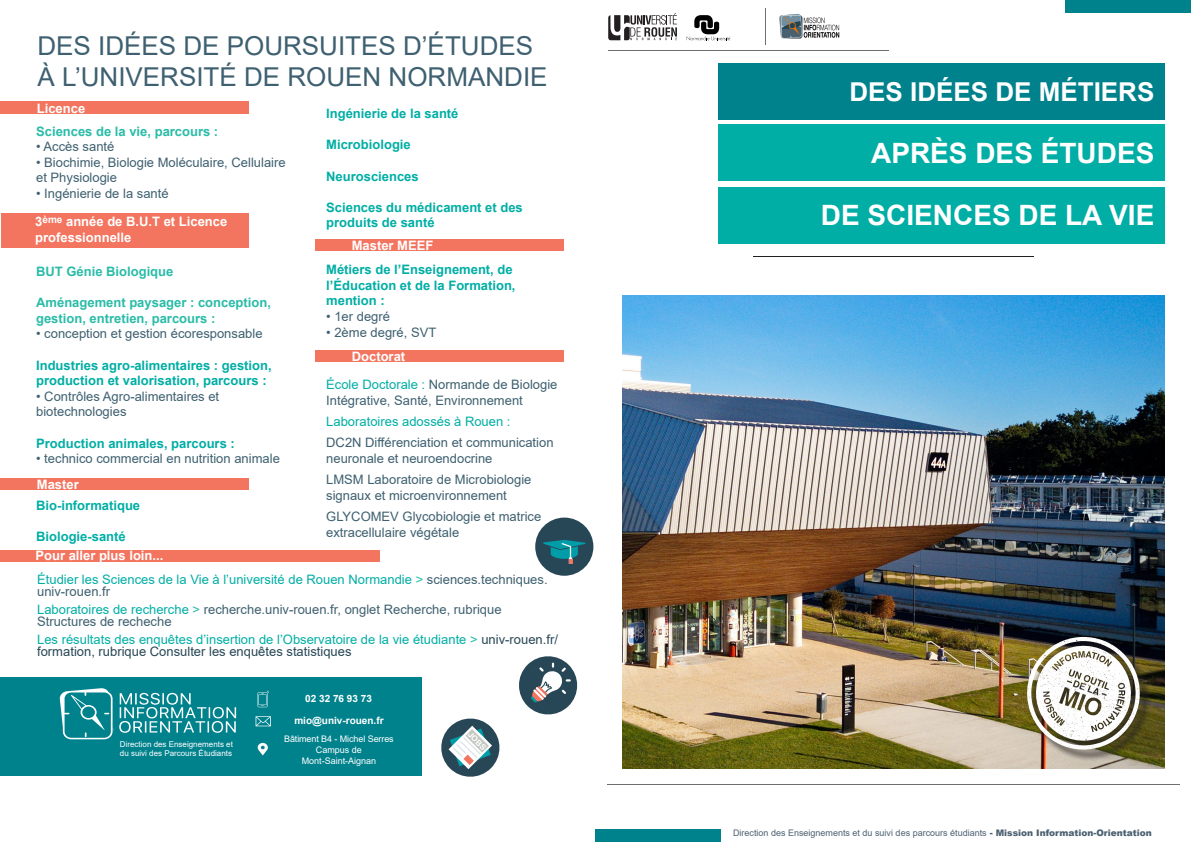
<style>
.page{position:relative;width:1191px;height:842px;background:#fff}
.page>*{position:absolute;margin:0;border:0;box-sizing:border-box;transform-origin:0 0}
.t1{font:700 28px "Arial";color:#fff}
.t2{font:26px "Arial";color:#3e6070}
.t3{font:700 26px "Arial";color:#fff}
.t4{font:13px/15.6px "Arial";color:#3e6070}
.t5{font:700 13px/15.6px "Arial";color:#00aea5}
.t6{font:13px/12px "Arial";color:#00aea5}
.t7{font:700 13px/15.6px "Arial";color:#2abca8}
.t8{font:700 13px/15.6px "Arial";color:#fff}
.t9{font:700 10px "Arial";color:#fff}
.t10{font:9px "Arial";color:#4b6172}
.t11{font:9px "Arial";letter-spacing:-.005em;color:#fff}
.t12{font:8px/8.8px "Arial";color:#fff}
.t13{font:7.9px "Arial Rounded MT Bold";color:#fff}
.s1{color:#00aea5}
.s2{color:#2abca8}
.s3{color:#3e6070}
.s4{color:#284756}
.s5{font-weight:900}
</style>
<div class="page">
<svg style="left:608px;top:13px;width:69px;height:27px"></svg>
<svg style="left:686px;top:15px;width:44px;height:25px"></svg>
<hr style="left:765px;top:8px;width:1px;height:37px;background:#706f6f">
<hr style="left:608px;top:50px;width:280px;height:1px;background:#706f6f">
<hr style="left:607px;top:784px;width:572px;height:1px;background:#706f6f">
<div style="left:1066px;top:0;width:125px;height:13px;background:#00828d"></div>
<div style="left:595px;top:829px;width:125px;height:13px;background:#00828d"></div>
<div style="left:718px;top:63px;width:446px;height:56px;background:#00828d"></div>
<div style="left:718px;top:124px;width:446px;height:57px;background:#00aea5"></div>
<div style="left:718px;top:187px;width:446px;height:56px;background:#00aea5"></div>
<hr style="left:753px;top:256px;width:280px;height:1px;background:#231f20">
<img style="left:622px;top:295px;width:542px;height:473px">
<img style="left:779px;top:13px;width:61px;height:26px">
<div style="left:1028px;top:638px;width:124px;height:124px;background:#231f20;opacity:.75"></div>
<img style="left:1027px;top:636px;width:113px;height:114px">
<svg style="left:441px;top:718px;width:59px;height:59px"></svg>
<div style="left:0;top:677px;width:421px;height:98px;background:#00828d"></div>
<svg style="left:59px;top:688px;width:177px;height:51px"></svg>
<svg style="left:258px;top:743px;width:10px;height:12px"></svg>
<svg style="left:255px;top:716px;width:16px;height:10px"></svg>
<svg style="left:257px;top:691px;width:12px;height:16px"></svg>
<div style="left:0;top:478px;width:249px;height:12px;background:#f3745f"></div>
<div style="left:315px;top:350px;width:248px;height:12px;background:#f3745f"></div>
<div style="left:0;top:550px;width:379px;height:12px;background:#f3745f"></div>
<svg style="left:519px;top:656px;width:59px;height:59px"></svg>
<div style="left:535px;top:518px;width:58px;height:58px;background:#284756;border-radius:50%"></div>
<svg style="left:543px;top:540px;width:42px;height:24px"></svg>
<div style="left:0;top:101px;width:249px;height:13px;background:#f3745f"></div>
<div style="left:315px;top:239px;width:248px;height:11px;background:#f3745f"></div>
<div style="left:1px;top:214px;width:248px;height:34px;background:#f3745f"></div>
<p class="t2" style="left:37px;top:28px;width:497px">DES IDÉES DE POURSUITES D’ÉTUDES</p>
<p class="t2" style="left:37px;top:59px;width:511px">À L’UNIVERSITÉ DE ROUEN NORMANDIE</p>
<p class="t8" style="left:37px;top:100px;width:50px">Licence</p>
<p class="t5" style="left:326px;top:106px;width:134px">Ingénierie de la santé</p>
<p class="t5" style="left:326px;top:137px;width:86px">Microbiologie</p>
<p class="t5" style="left:326px;top:168px;width:94px">Neurosciences</p>
<p class="t5" style="left:326px;top:200px;width:198px">Sciences du médicament et des produits de santé</p>
<p class="t5" style="left:326px;top:262px;width:191px">Métiers de l’Enseignement, de l’Éducation et de la Formation, mention :</p>
<p class="t4" style="left:326px;top:308px;width:65px">• 1er degré</p>
<p class="t4" style="left:326px;top:324px;width:112px">• 2ème degré, SVT</p>
<p class="t4" style="left:326px;top:377px;width:233px"><span class="s1">École Doctorale :</span> Normande de Biologie<br>Intégrative, Santé, Environnement</p>
<p class="t6" style="left:326px;top:415px;width:186px">Laboratoires adossés à Rouen :</p>
<p class="t4" style="left:326px;top:435px;width:229px">DC2N Différenciation et communication neuronale et neuroendocrine</p>
<p class="t4" style="left:326px;top:472px;width:207px">LMSM Laboratoire de Microbiologie signaux et microenvironnement</p>
<p class="t4" style="left:326px;top:508px;width:217px">GLYCOMEV Glycobiologie et matrice extracellulaire végétale</p>
<p class="t7" style="left:36px;top:123px;width:184px">Sciences de la vie, parcours :</p>
<p class="t4" style="left:36px;top:139px;width:80px">• Accès santé</p>
<p class="t4" style="left:36px;top:154px;width:251px">• Biochimie, Biologie Moléculaire, Cellulaire et Physiologie</p>
<p class="t4" style="left:36px;top:186px;width:134px">• Ingénierie de la santé</p>
<p class="t8" style="left:35px;top:214px;width:193px">3<sup>ème</sup> année de B.U.T et Licence professionnelle</p>
<p class="t8" style="left:352px;top:237px;width:83px">Master MEEF</p>
<p class="t7" style="left:36px;top:264px;width:139px">BUT Génie Biologique</p>
<p class="t7" style="left:36px;top:295px;width:236px">Aménagement paysager : conception, gestion, entretien, parcours :</p>
<p class="t4" style="left:36px;top:326px;width:228px">• conception et gestion écoresponsable</p>
<p class="t5" style="left:36px;top:357px;width:237px">Industries agro-alimentaires : gestion, production et valorisation, parcours :</p>
<p class="t4" style="left:36px;top:388px;width:185px">• Contrôles Agro-alimentaires et biotechnologies</p>
<p class="t5" style="left:36px;top:435px;width:200px">Production animales, parcours :</p>
<p class="t4" style="left:36px;top:451px;width:245px">• technico commercial en nutrition animale</p>
<p class="t5" style="left:36px;top:498px;width:105px">Bio-informatique</p>
<p class="t5" style="left:36px;top:529px;width:91px">Biologie-santé</p>
<p class="t6" style="left:37px;top:574px;width:512px">Étudier les Sciences de la Vie à l’université de Rouen Normandie <span class="s2">&gt;</span> <span class="s3">sciences.techniques. univ-rouen.fr</span></p>
<p class="t4" style="left:37px;top:603px;width:466px;line-height:12px"><span class="s1">Laboratoires de recherche</span> <span class="s2">&gt;</span> recherche.univ-rouen.fr, onglet Recherche, rubrique<br>Structures de recheche</p>
<p class="t6" style="left:37px;top:633px;width:522px">Les résultats des enquêtes d’insertion de l’Observatoire de la vie étudiante <span class="s2">&gt;</span> <span class="s4">univ-rouen.fr/ formation, rubrique Consulter les enquêtes statistiques</span></p>
<p class="t8" style="left:352px;top:349px;width:55px">Doctorat</p>
<p class="t8" style="left:37px;top:477px;width:43px">Master</p>
<p class="t8" style="left:35px;top:548px;width:129px">Pour aller plus loin...</p>
<p class="t9" style="left:305px;top:691px;width:68px">02 32 76 93 73</p>
<p class="t12" style="left:120px;top:740px;width:114px">Direction des Enseignements et du suivi des Parcours Étudiants</p>
<p class="t9" style="left:294px;top:714px;width:91px">mio@univ-rouen.fr</p>
<p class="t11" style="left:284px;top:733px;width:111px">Bâtiment B4 - Michel Serres</p>
<p class="t11" style="left:316px;top:744px;width:48px">Campus de</p>
<p class="t11" style="left:302px;top:754px;width:76px">Mont-Saint-Aignan</p>
<p class="t13" style="left:472px;top:730px;width:23px;rotate:45deg">JOBS</p>
<p class="t3" style="left:849px;top:73px;width:306px">DES IDÉES DE MÉTIERS</p>
<p class="t1" style="left:871px;top:133px;width:285px">APRÈS DES ÉTUDES</p>
<p class="t1" style="left:821px;top:196px;width:335px">DE SCIENCES DE LA VIE</p>
<p class="t10" style="left:733px;top:826px;width:420px">Direction des Enseignements et du suivi des parcours étudiants <span class="s5">- Mission Information-Orientation</span></p>
</div>
